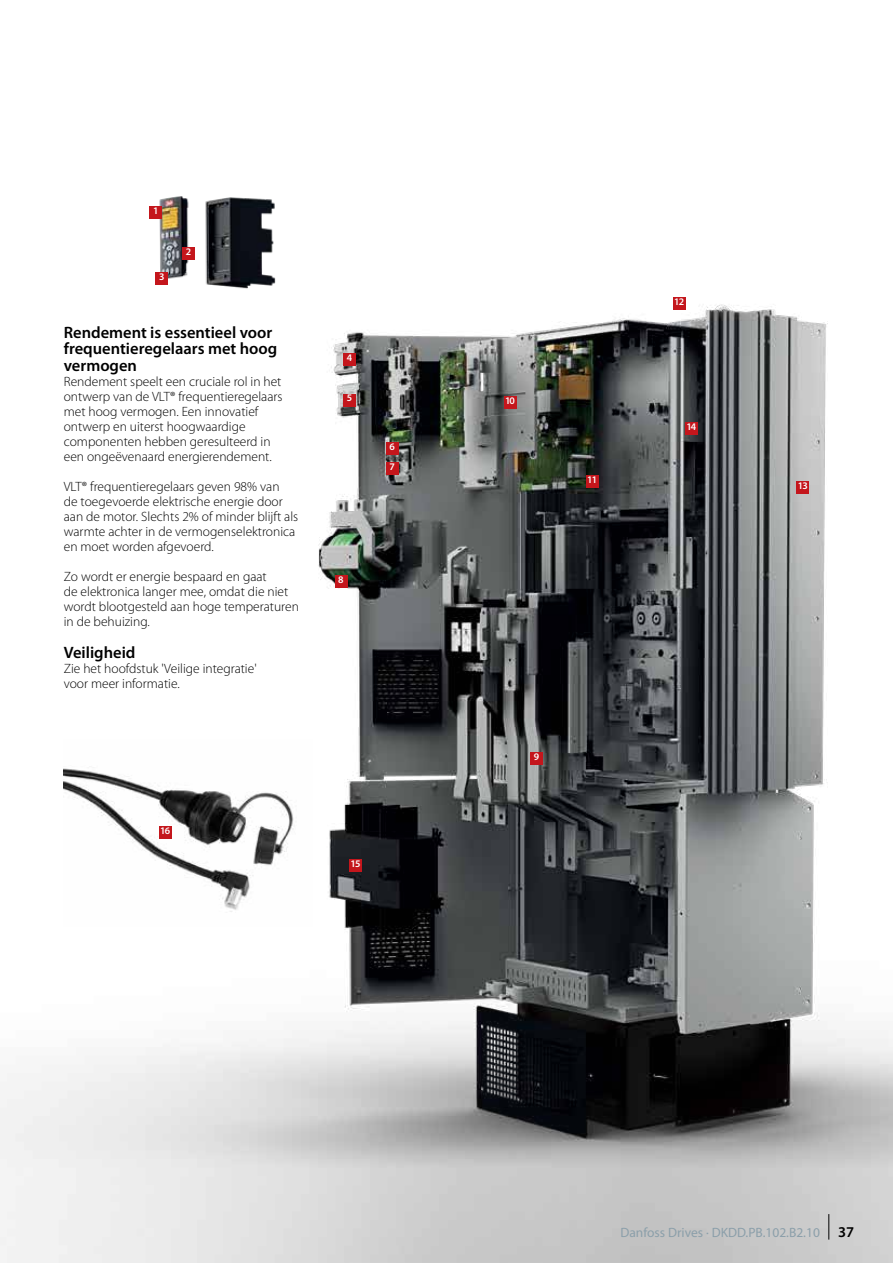
<style>
.page{position:relative;width:893px;height:1263px;background:#fff}
.page>*{position:absolute;margin:0;border:0;box-sizing:border-box;transform-origin:0 0}
.t1{font:600 16.5px/16.5px "Myriad Pro";color:#000}
.t2{font:300 13.5px/15px "Myriad Pro";color:#000}
.t3{font:13.5px "Myriad Pro";color:#8b9faa}
.t4{font:600 10.05px "Myriad Pro";letter-spacing:-.1em;color:#fff}
.s1{font-weight:600;font-size:15px;color:#000}
</style>
<div class="page">
<img style="left:0;top:297px;width:893px;height:966px">
<div style="left:184px;top:310px;width:137px;height:118px;background:#fff"></div>
<img style="left:0;top:196px;width:286px;height:102px">
<div style="left:182px;top:247px;width:13px;height:12px;background:#c4161c"></div>
<div style="left:150px;top:207px;width:12px;height:12px;background:#c4161c"></div>
<div style="left:156px;top:272px;width:12px;height:12px;background:#c4161c"></div>
<div style="left:530px;top:752px;width:13px;height:13px;background:#c4161c"></div>
<div style="left:335px;top:575px;width:12px;height:13px;background:#c4161c"></div>
<div style="left:386px;top:442px;width:12px;height:12px;background:#c4161c"></div>
<div style="left:343px;top:394px;width:13px;height:12px;background:#c4161c"></div>
<div style="left:343px;top:353px;width:13px;height:13px;background:#c4161c"></div>
<div style="left:504px;top:396px;width:12px;height:13px;background:#c4161c"></div>
<div style="left:159px;top:827px;width:12px;height:12px;background:#c4161c"></div>
<div style="left:673px;top:298px;width:12px;height:12px;background:#c4161c"></div>
<div style="left:797px;top:481px;width:12px;height:12px;background:#c4161c"></div>
<div style="left:586px;top:475px;width:12px;height:12px;background:#c4161c"></div>
<div style="left:685px;top:422px;width:13px;height:12px;background:#c4161c"></div>
<div style="left:386px;top:463px;width:12px;height:12px;background:#c4161c"></div>
<div style="left:349px;top:859px;width:13px;height:12px;background:#c4161c"></div>
<svg style="left:828px;top:1214px;width:1px;height:25px"></svg>
<p class="t4" style="left:153px;top:205px;width:7px">1</p>
<p class="t4" style="left:159px;top:271px;width:7px">3</p>
<p class="t4" style="left:186px;top:246px;width:7px">2</p>
<p class="t1" style="left:64px;top:324px;width:215px">Rendement is essentieel voor frequentieregelaars met hoog vermogen</p>
<p class="t2" style="left:64px;top:374px;width:220px">Rendement speelt een cruciale rol in het ontwerp van de VLT® frequentieregelaars met hoog vermogen. Een innovatief ontwerp en uiterst hoogwaardige componenten hebben geresulteerd in een ongeëvenaard energierendement.</p>
<p class="t2" style="left:64px;top:479px;width:236px">VLT® frequentieregelaars geven 98% van<br>de toegevoerde elektrische energie door aan de motor. Slechts 2% of minder blijft als warmte achter in de vermogenselektronica en moet worden afgevoerd.</p>
<p class="t2" style="left:64px;top:569px;width:237px">Zo wordt er energie bespaard en gaat<br>de elektronica langer mee, omdat die niet wordt blootgesteld aan hoge temperaturen in de behuizing.</p>
<p class="t1" style="left:64px;top:644px;width:73px">Veiligheid</p>
<p class="t2" style="left:64px;top:661px;width:194px">Zie het hoofdstuk 'Veilige integratie' voor meer informatie.</p>
<p class="t4" style="left:347px;top:352px;width:7px">4</p>
<p class="t4" style="left:347px;top:392px;width:7px">5</p>
<p class="t4" style="left:389px;top:441px;width:7px">6</p>
<p class="t4" style="left:389px;top:461px;width:7px">7</p>
<p class="t4" style="left:338px;top:574px;width:7px">8</p>
<p class="t4" style="left:160px;top:825px;width:11px">16</p>
<p class="t4" style="left:351px;top:858px;width:11px">15</p>
<p class="t4" style="left:505px;top:395px;width:11px">10</p>
<p class="t4" style="left:587px;top:474px;width:11px">11</p>
<p class="t4" style="left:674px;top:296px;width:11px">12</p>
<p class="t4" style="left:686px;top:421px;width:11px">14</p>
<p class="t4" style="left:798px;top:480px;width:11px">13</p>
<p class="t4" style="left:534px;top:751px;width:7px">9</p>
<p class="t3" style="left:620px;top:1225px;width:235px">Danfoss Drives · DKDD.PB.102.B2.10 <span class="s1">37</span></p>
</div>
